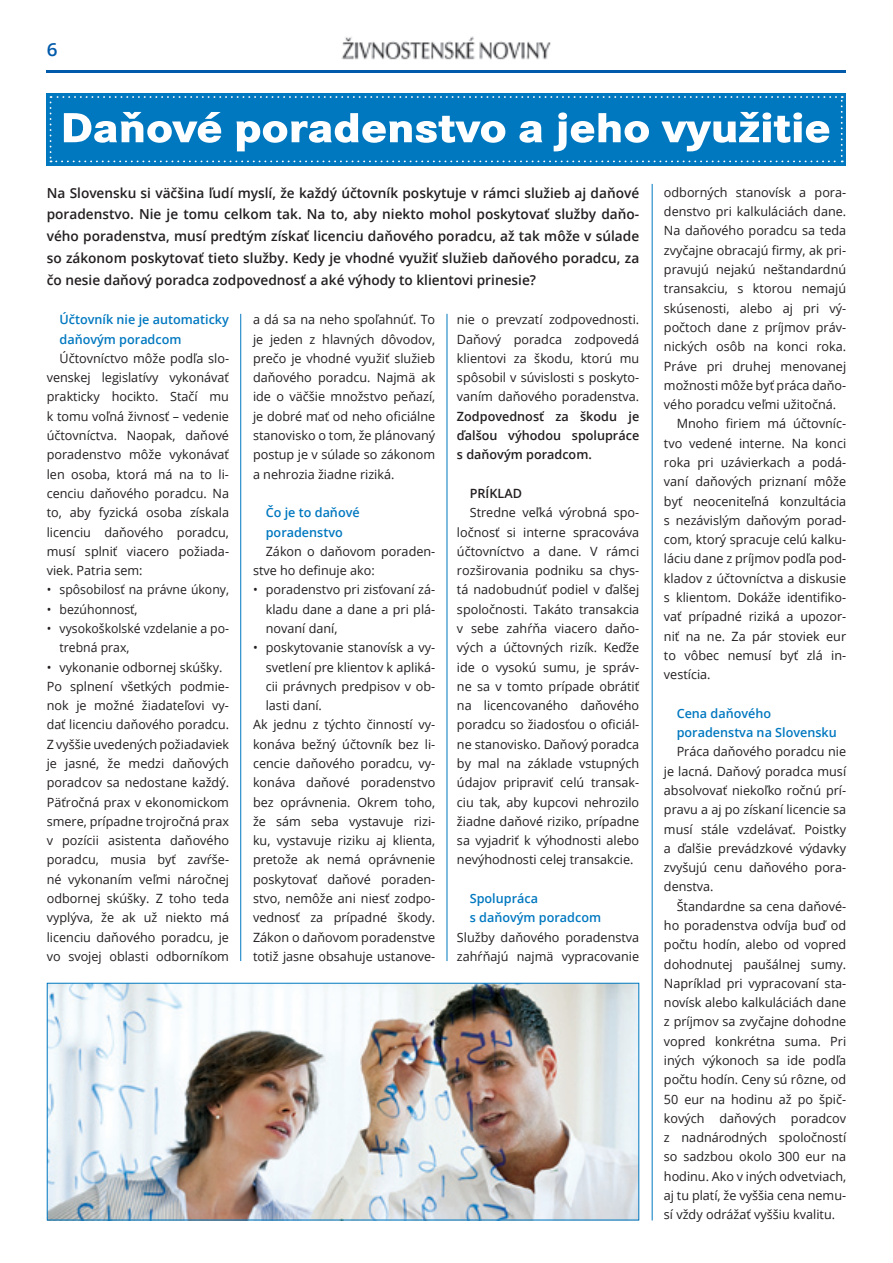
<style>
.page{position:relative;width:893px;height:1263px;background:#fff}
.page>*{position:absolute;margin:0;border:0;box-sizing:border-box;transform-origin:0 0}
.t1{font:600 18px "Open Sans";color:#015aaa;scale:1.05 1}
.t2{font:600 13.8px/21.8px "Open Sans";color:#231f20;text-align:justify}
.t3{font:12.75px/19.4px "Open Sans";color:#231f20;text-align:justify}
.t4{font:600 12.75px/19.4px "Open Sans";color:#0078c0}
.t5{font:12.75px/19.4px "Open Sans";color:#231f20;scale:.96 1}
.t6{font:600 12.75px/19.4px "Open Sans";color:#231f20;text-align:justify}
</style>
<div class="page">
<hr style="left:47px;top:70px;width:799px;height:3px;background:#015aaa">
<img style="left:341px;top:36px;width:210px;height:24px">
<div style="left:47px;top:94px;width:799px;height:72px;background:#0078c0"></div>
<svg style="left:50px;top:96px;width:793px;height:66px"></svg>
<hr style="left:240px;top:314px;width:1px;height:647px;background:#0078c0">
<hr style="left:447px;top:314px;width:1px;height:647px;background:#0078c0">
<hr style="left:652px;top:184px;width:1px;height:1036px;background:#0078c0">
<img style="left:49px;top:985px;width:588px;height:233px">
<h1 class="t1" style="left:47px;top:37px;width:12px">6</h1>
<p class="t2" style="left:47px;top:181px;width:594px">Na Slovensku si väčšina ľudí myslí, že každý účtovník poskytuje v rámci služieb aj daňové poradenstvo. Nie je tomu celkom tak. Na to, aby niekto mohol poskytovať služby daňo&shy;vého poradenstva, musí predtým získať licenciu daňového poradcu, až tak môže v súlade so zákonom poskytovať tieto služby. Kedy je vhodné využiť služieb daňového poradcu, za čo nesie daňový poradca zodpovednosť a aké výhody to klientovi prinesie?</p>
<p class="t4" style="left:60px;top:310px;width:171px">Účtovník nie je automaticky daňovým poradcom</p>
<p class="t3" style="left:47px;top:348px;width:184px;text-indent:13px">Účtovníctvo môže podľa slo&shy;venskej legislatívy vykonávať prakticky hocikto. Stačí mu k tomu voľná živnosť – vedenie účtovníctva. Naopak, daňové poradenstvo môže vykonávať len osoba, ktorá má na to li&shy;cenciu daňového poradcu. Na to, aby fyzická osoba získala licenciu daňového poradcu, musí splniť viacero požiada&shy;viek. Patria sem:</p>
<p class="t5" style="left:47px;top:580px;width:191px">• spôsobilosť na právne úkony,</p>
<p class="t5" style="left:47px;top:599px;width:96px">• bezúhonnosť,</p>
<p class="t5" style="left:60px;top:618px;width:178px;text-indent:-13px">• vysokoškolské vzdelanie a po&shy;trebná prax,</p>
<p class="t3" style="left:47px;top:657px;width:184px;text-align:left">• vykonanie odbornej skúšky.<br>Po splnení všetkých podmie&shy;nok je možné žiadateľovi vy&shy;dať licenciu daňového poradcu.<br>Z vyššie uvedených požiadaviek je jasné, že medzi daňových poradcov sa nedostane každý.<br>Päťročná prax v ekonomickom smere, prípadne trojročná prax v pozícii asistenta daňového poradcu, musia byť zavŕše&shy;né vykonaním veľmi náročnej odbornej skúšky. Z toho teda vyplýva, že ak už niekto má licenciu daňového poradcu, je vo svojej oblasti odborníkom</p>
<p class="t3" style="left:253px;top:310px;width:184px">a dá sa na neho spoľahnúť. To je jeden z hlavných dôvodov, prečo je vhodné využiť služieb daňového poradcu. Najmä ak ide o väčšie množstvo peňazí, je dobré mať od neho oficiálne stanovisko o tom, že plánovaný postup je v súlade so zákonom a nehrozia žiadne riziká.</p>
<p class="t4" style="left:266px;top:503px;width:95px">Čo je to daňové poradenstvo</p>
<p class="t3" style="left:253px;top:541px;width:184px;text-indent:13px">Zákon o daňovom poraden&shy;stve ho definuje ako:</p>
<p class="t3" style="left:266px;top:580px;width:171px;text-indent:-13px">• poradenstvo pri zisťovaní zá&shy;kladu dane a dane a pri plá&shy;novaní daní,</p>
<p class="t3" style="left:253px;top:638px;width:184px">• poskytovanie stanovísk a vy-</p>
<p class="t3" style="left:266px;top:657px;width:171px">svetlení pre klientov k apliká-</p>
<p class="t3" style="left:266px;top:676px;width:171px">cii právnych predpisov v ob-</p>
<p class="t3" style="left:266px;top:695px;width:58px">lasti daní.</p>
<p class="t3" style="left:253px;top:715px;width:184px">Ak jednu z týchto činností vy-</p>
<p class="t3" style="left:253px;top:734px;width:184px">konáva bežný účtovník bez li-</p>
<p class="t3" style="left:253px;top:753px;width:184px">cencie daňového poradcu, vy-</p>
<p class="t3" style="left:253px;top:773px;width:184px">konáva daňové poradenstvo</p>
<p class="t3" style="left:253px;top:792px;width:184px">bez oprávnenia. Okrem toho,</p>
<p class="t3" style="left:253px;top:811px;width:184px">že sám seba vystavuje rizi-</p>
<p class="t3" style="left:253px;top:830px;width:184px">ku, vystavuje riziku aj klienta,</p>
<p class="t3" style="left:253px;top:850px;width:184px">pretože ak nemá oprávnenie</p>
<p class="t3" style="left:253px;top:869px;width:184px">poskytovať daňové poraden-</p>
<p class="t3" style="left:253px;top:888px;width:184px">stvo, nemôže ani niesť zodpo-</p>
<p class="t3" style="left:253px;top:908px;width:184px">vednosť za prípadné škody.</p>
<p class="t3" style="left:253px;top:927px;width:184px">Zákon o daňovom poradenstve</p>
<p class="t3" style="left:253px;top:946px;width:184px">totiž jasne obsahuje ustanove-</p>
<p class="t3" style="left:457px;top:310px;width:184px">nie o prevzatí zodpovednosti.<br>Daňový poradca zodpovedá klientovi za škodu, ktorú mu spôsobil v súvislosti s poskyto&shy;vaním daňového poradenstva.</p>
<p class="t6" style="left:457px;top:406px;width:184px">Zodpovednosť za škodu je ďalšou výhodou spolupráce s daňovým poradcom.</p>
<p class="t6" style="left:470px;top:483px;width:54px">Príklad</p>
<p class="t3" style="left:457px;top:503px;width:184px;text-indent:13px">Stredne veľká výrobná spo&shy;ločnosť si interne spracováva účtovníctvo a dane. V rámci rozširovania podniku sa chys&shy;tá nadobudnúť podiel v ďalšej spoločnosti. Takáto transakcia v sebe zahŕňa viacero daňo&shy;vých a účtovných rizík. Keďže ide o vysokú sumu, je správ&shy;ne sa v tomto prípade obrátiť na licencovaného daňového poradcu so žiadosťou o oficiál&shy;ne stanovisko. Daňový poradca by mal na základe vstupných údajov pripraviť celú transak&shy;ciu tak, aby kupcovi nehrozilo žiadne daňové riziko, prípadne sa vyjadriť k výhodnosti alebo nevýhodnosti celej transakcie.</p>
<p class="t4" style="left:470px;top:888px;width:133px">Spolupráca<br>s daňovým poradcom</p>
<p class="t3" style="left:457px;top:927px;width:184px">Služby daňového poradenstva zahŕňajú najmä vypracovanie</p>
<p class="t3" style="left:664px;top:182px;width:184px">odborných stanovísk a pora-</p>
<p class="t3" style="left:664px;top:202px;width:184px">denstvo pri kalkuláciách dane.</p>
<p class="t3" style="left:664px;top:221px;width:184px">Na daňového poradcu sa teda</p>
<p class="t3" style="left:664px;top:240px;width:184px">zvyčajne obracajú firmy, ak pri-</p>
<p class="t3" style="left:664px;top:259px;width:184px">pravujú nejakú neštandardnú</p>
<p class="t3" style="left:664px;top:279px;width:184px">transakciu, s ktorou nemajú</p>
<p class="t3" style="left:664px;top:298px;width:184px">skúsenosti, alebo aj pri vý-</p>
<p class="t3" style="left:664px;top:317px;width:184px">počtoch dane z príjmov práv-</p>
<p class="t3" style="left:664px;top:337px;width:184px">nických osôb na konci roka.</p>
<p class="t3" style="left:664px;top:356px;width:184px">Práve pri druhej menovanej</p>
<p class="t3" style="left:664px;top:375px;width:184px">možnosti môže byť práca daňo-</p>
<p class="t3" style="left:664px;top:394px;width:174px">vého poradcu veľmi užitočná.</p>
<p class="t3" style="left:677px;top:414px;width:171px">Mnoho firiem má účtovníc-</p>
<p class="t3" style="left:664px;top:433px;width:184px">tvo vedené interne. Na konci</p>
<p class="t3" style="left:664px;top:452px;width:184px">roka pri uzávierkach a podá-</p>
<p class="t3" style="left:664px;top:472px;width:184px">vaní daňových priznaní môže</p>
<p class="t3" style="left:664px;top:491px;width:184px">byť neoceniteľná konzultácia</p>
<p class="t3" style="left:664px;top:510px;width:184px">s nezávislým daňovým porad-</p>
<p class="t3" style="left:664px;top:529px;width:184px">com, ktorý spracuje celú kalku-</p>
<p class="t3" style="left:664px;top:549px;width:184px">láciu dane z príjmov podľa pod-</p>
<p class="t3" style="left:664px;top:568px;width:184px">kladov z účtovníctva a diskusie</p>
<p class="t3" style="left:664px;top:587px;width:184px">s klientom. Dokáže identifiko-</p>
<p class="t3" style="left:664px;top:607px;width:184px">vať prípadné riziká a upozor-</p>
<p class="t3" style="left:664px;top:626px;width:184px">niť na ne. Za pár stoviek eur</p>
<p class="t3" style="left:664px;top:645px;width:184px">to vôbec nemusí byť zlá in-</p>
<p class="t3" style="left:664px;top:664px;width:48px">vestícia.</p>
<p class="t4" style="left:677px;top:703px;width:162px;text-indent:-13px">Cena daňového poradenstva na Slovensku</p>
<p class="t3" style="left:664px;top:742px;width:184px;text-indent:13px">Práca daňového poradcu nie je lacná. Daňový poradca musí absolvovať niekoľko ročnú prí&shy;pravu a aj po získaní licencie sa musí stále vzdelávať. Poistky a ďalšie prevádzkové výdavky zvyšujú cenu daňového pora&shy;denstva.</p>
<p class="t3" style="left:664px;top:896px;width:184px;text-indent:13px">Štandardne sa cena daňové&shy;ho poradenstva odvíja buď od počtu hodín, alebo od vopred dohodnutej paušálnej sumy.<br>Napríklad pri vypracovaní sta&shy;novísk alebo kalkuláciách dane z príjmov sa zvyčajne dohodne vopred konkrétna suma. Pri iných výkonoch sa ide podľa počtu hodín. Ceny sú rôzne, od 50 eur na hodinu až po špič&shy;kových daňových poradcov z nadnárodných spoločností so sadzbou okolo 300 eur na hodinu. Ako v iných odvetviach, aj tu platí, že vyššia cena nemu&shy;sí vždy odrážať vyššiu kvalitu.</p>
</div>
